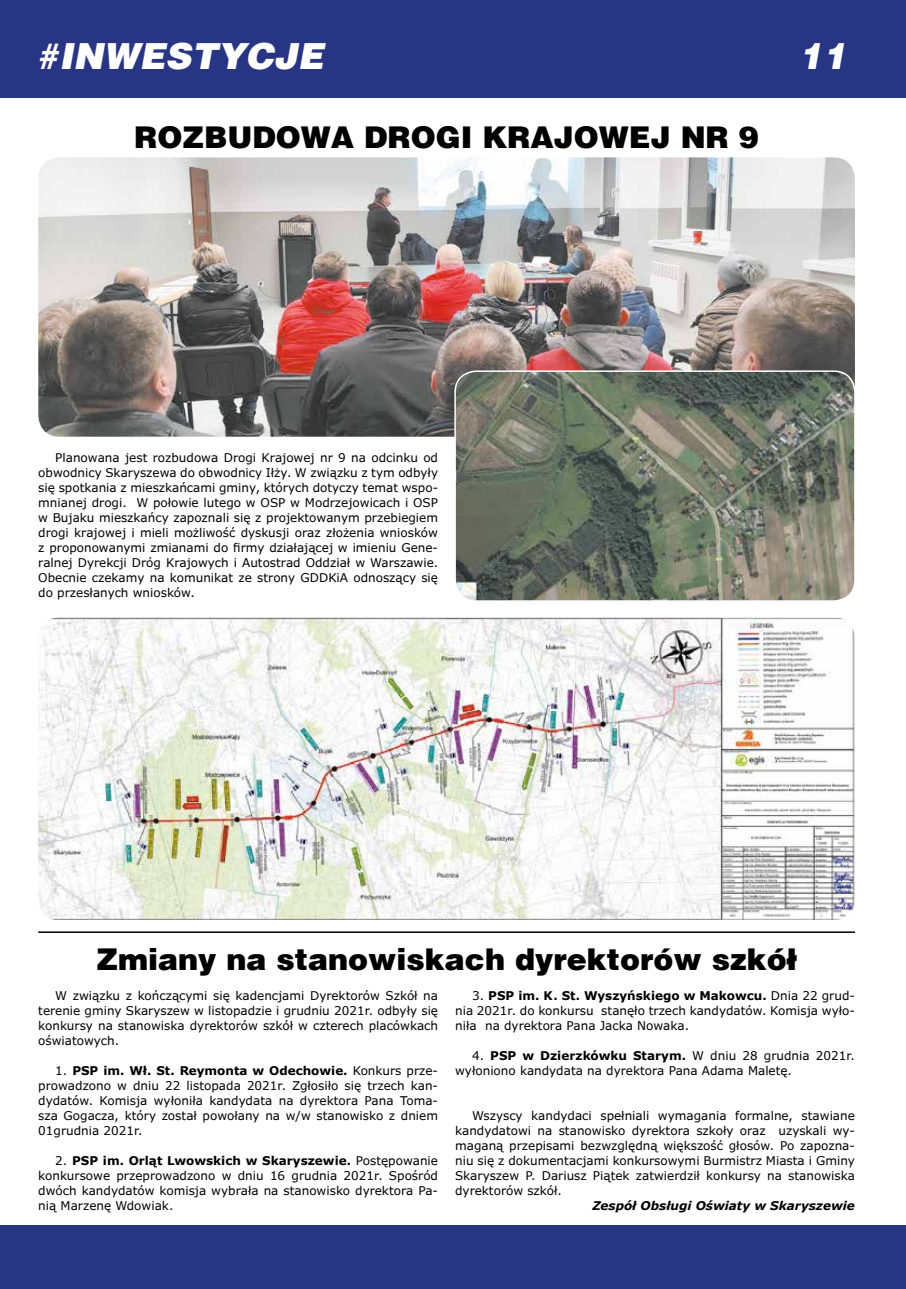
<style>
.page{position:relative;width:906px;height:1289px;background:#fff}
.page>*{position:absolute;margin:0;border:0;box-sizing:border-box;transform-origin:0 0}
.t1{font:italic 900 36px "Switzerland";color:#fff}
.t2{font:900 30px "Switzerland";color:#000}
.t3{font:12px/15px "Verdana Pro";color:#000;text-align:justify}
.t4{font:italic 700 12px "Verdana Pro";color:#000}
.s1{font-weight:700}
</style>
<div class="page">
<img style="left:38px;top:617px;width:817px;height:303px">
<img style="left:38px;top:157px;width:817px;height:279px">
<hr style="left:38px;top:931px;width:817px;height:1px;background:#000">
<img style="left:455px;top:371px;width:400px;height:228px">
<div style="left:454px;top:370px;width:401px;height:232px;border:2px solid #fff;border-radius:21px"></div>
<div style="left:0;top:0;width:906px;height:98px;background:#283583"></div>
<div style="left:0;top:1225px;width:906px;height:63px;background:#283583"></div>
<h1 class="t1" style="left:36px;top:35px;width:289px">#INWESTYCJE</h1>
<h1 class="t1" style="left:798px;top:35px;width:50px">11</h1>
<h2 class="t2" style="left:134px;top:119px;width:626px">ROZBUDOWA DROGI KRAJOWEJ NR 9</h2>
<p class="t3" style="left:38px;top:450px;width:401px;text-indent:17px">Planowana jest rozbudowa Drogi Krajowej nr 9 na odcinku od obwodnicy Skaryszewa do obwodnicy Iłży. W związku z tym odbyły się spotkania z mieszkańcami gminy, których dotyczy temat wspo&shy;mnianej drogi. W połowie lutego w OSP w Modrzejowicach i OSP w Bujaku mieszkańcy zapoznali się z projektowanym przebiegiem drogi krajowej i mieli możliwość dyskusji oraz złożenia wniosków z proponowanymi zmianami do firmy działającej w imieniu Gene&shy;ralnej Dyrekcji Dróg Krajowych i Autostrad Oddział w Warszawie.<br>Obecnie czekamy na komunikat ze strony GDDKiA odnoszący się do przesłanych wniosków.</p>
<h2 class="t2" style="left:96px;top:941px;width:702px">Zmiany na stanowiskach dyrektorów szkół</h2>
<p class="t3" style="left:455px;top:987px;width:401px;text-indent:17px">3. <span class="s1">PSP im. K. St. Wyszyńskiego w Makowcu.</span> Dnia 22 grud&shy;nia 2021r. do konkursu stanęło trzech kandydatów. Komisja wyło&shy;niła na dyrektora Pana Jacka Nowaka.</p>
<p class="t3" style="left:455px;top:1047px;width:401px;text-indent:17px">4. <span class="s1">PSP w Dzierzkówku Starym.</span> W dniu 28 grudnia 2021r. wyłoniono kandydata na dyrektora Pana Adama Maletę.</p>
<p class="t3" style="left:455px;top:1107px;width:401px;text-indent:17px">Wszyscy kandydaci spełniali wymagania formalne, stawiane kandydatowi na stanowisko dyrektora szkoły oraz uzyskali wy&shy;maganą przepisami bezwzględną większość głosów. Po zapozna&shy;niu się z dokumentacjami konkursowymi Burmistrz Miasta i Gminy Skaryszew P. Dariusz Piątek zatwierdził konkursy na stanowiska dyrektorów szkół.</p>
<p class="t4" style="left:592px;top:1197px;width:264px">Zespół Obsługi Oświaty w Skaryszewie</p>
<p class="t3" style="left:38px;top:987px;width:401px;text-indent:17px">W związku z kończącymi się kadencjami Dyrektorów Szkół na terenie gminy Skaryszew w listopadzie i grudniu 2021r. odbyły się konkursy na stanowiska dyrektorów szkół w czterech placówkach oświatowych.</p>
<p class="t3" style="left:38px;top:1062px;width:401px;text-indent:17px">1. <span class="s1">PSP im. Wł. St. Reymonta w Odechowie.</span> Konkurs prze&shy;prowadzono w dniu 22 listopada 2021r. Zgłosiło się trzech kan&shy;dydatów. Komisja wyłoniła kandydata na dyrektora Pana Toma&shy;sza Gogacza, który został powołany na w/w stanowisko z dniem 01grudnia 2021r.</p>
<p class="t3" style="left:38px;top:1152px;width:401px;text-indent:17px">2. <span class="s1">PSP im. Orląt Lwowskich w Skaryszewie.</span> Postępowanie konkursowe przeprowadzono w dniu 16 grudnia 2021r. Spośród dwóch kandydatów komisja wybrała na stanowisko dyrektora Pa&shy;nią Marzenę Wdowiak.</p>
</div>
